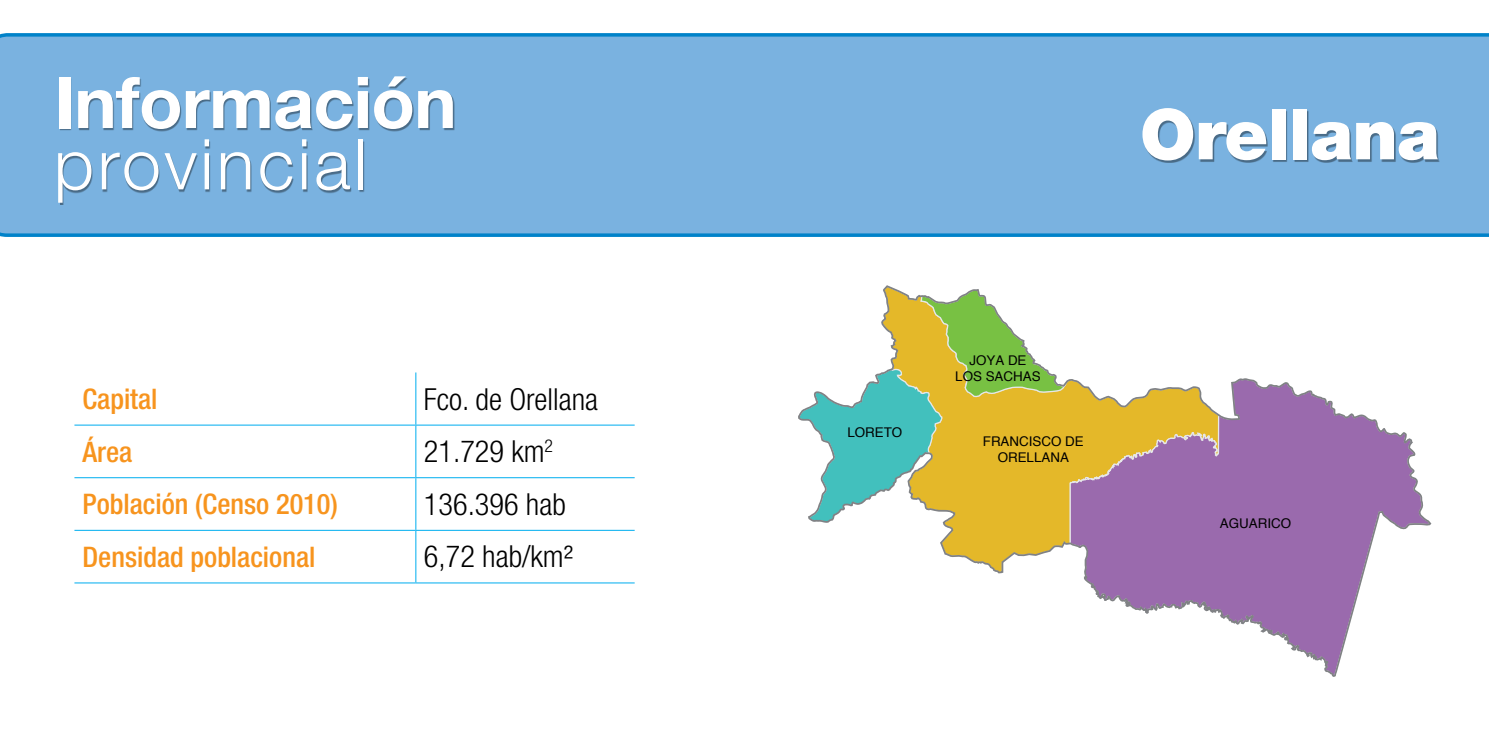
<style>
.page{position:relative;width:1489px;height:745px;background:#fff}
.page>*{position:absolute;margin:0;border:0;box-sizing:border-box;transform-origin:0 0}
.t1{font:700 71.4px "Helvetica Neue LT Std";letter-spacing:-.01em;color:#fff}
.t2{font:300 70px "Helvetica Neue LT Std";letter-spacing:.05em;color:#fff}
.t3{font:900 70px "Helvetica Neue LT Std";letter-spacing:-.01em;color:#fff}
.t4{font:300 condensed 30.28px "Helvetica Neue LT Std";color:#000}
.t5{font:500 condensed 28.35px "Helvetica Neue LT Std";color:#f7941e}
.t6{font:13.3px/16.1px "Helvetica";color:#000;text-align:center}
</style>
<div class="page">
<hr style="left:415px;top:372px;width:1px;height:52px;background:#00aeef">
<hr style="left:74px;top:424px;width:342px;height:1px;background:#00aeef">
<hr style="left:416px;top:424px;width:218px;height:1px;background:#00aeef">
<hr style="left:415px;top:425px;width:1px;height:52px;background:#00aeef">
<hr style="left:74px;top:477px;width:342px;height:1px;background:#00aeef">
<hr style="left:416px;top:477px;width:218px;height:1px;background:#00aeef">
<hr style="left:415px;top:478px;width:1px;height:51px;background:#00aeef">
<hr style="left:74px;top:529px;width:342px;height:1px;background:#00aeef">
<hr style="left:416px;top:529px;width:218px;height:1px;background:#00aeef">
<hr style="left:415px;top:530px;width:1px;height:52px;background:#00aeef">
<hr style="left:74px;top:582px;width:342px;height:1px;background:#00aeef">
<hr style="left:416px;top:582px;width:218px;height:1px;background:#00aeef">
<div style="left:0;top:33px;width:1488px;height:204px;background:#7ab2e0"></div>
<div style="left:60px;top:78px;width:394px;height:127px;background:#000;opacity:.4"></div>
<div style="left:1143px;top:110px;width:296px;height:52px;background:#000;opacity:.4"></div>
<svg style="left:798px;top:285px;width:634px;height:392px"></svg>
<h1 class="t1" style="left:54px;top:58px;width:404px">Información</h1>
<h2 class="t2" style="left:54px;top:121px;width:314px">provincial</h2>
<p class="t5" style="left:83px;top:381px;width:77px">Capital</p>
<p class="t4" style="left:424px;top:381px;width:176px">Fco. de Orellana</p>
<p class="t5" style="left:83px;top:434px;width:51px">Área</p>
<p class="t4" style="left:424px;top:434px;width:131px">21.729 km<sup>2</sup></p>
<p class="t5" style="left:83px;top:487px;width:257px">Población (Censo 2010)</p>
<p class="t4" style="left:424px;top:486px;width:143px">136.396 hab</p>
<p class="t5" style="left:83px;top:539px;width:234px">Densidad poblacional</p>
<p class="t4" style="left:424px;top:539px;width:151px">6,72 hab/km²</p>
<h2 class="t3" style="left:1139px;top:92px;width:301px">Orellana</h2>
<p class="t6" style="left:847px;top:425px;width:56px">LORETO</p>
<p class="t6" style="left:955px;top:352px;width:87px">JOYA DE<br>LOS SACHAS</p>
<p class="t6" style="left:982px;top:433px;width:102px">FRANCISCO DE<br>ORELLANA</p>
<p class="t6" style="left:1219px;top:515px;width:73px">AGUARICO</p>
</div>
